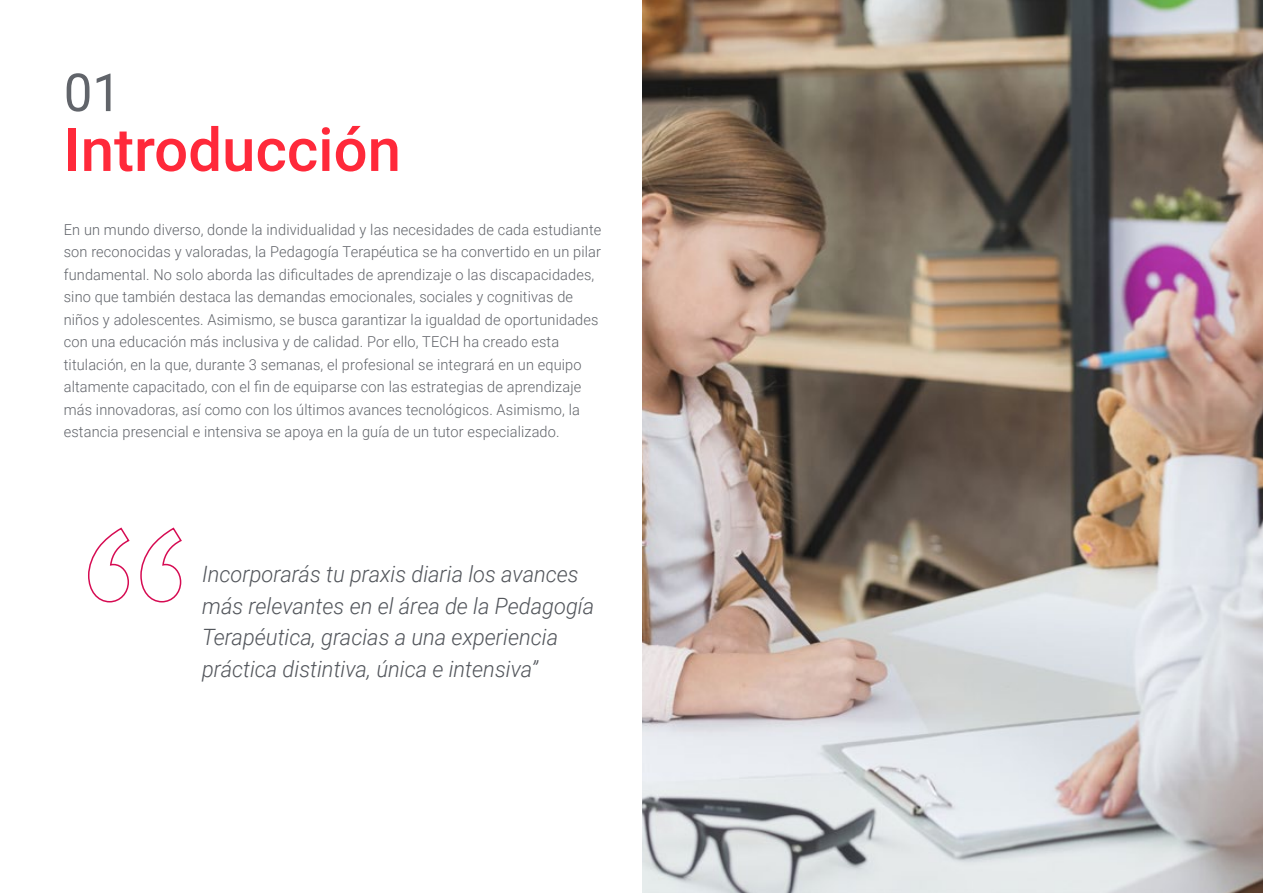
<style>
.page{position:relative;width:1263px;height:893px;background:#fff}
.page>*{position:absolute;margin:0;border:0;box-sizing:border-box;transform-origin:0 0}
.t1{font:500 60px "Roboto";color:#ff293a}
.t2{font:52.5px "Roboto";color:#61646a}
.t3{font:italic 300 22.5px/31.5px "Roboto";color:#52555b}
.t4{font:300 15px/22.5px "Roboto";letter-spacing:.01em;color:#61646a}
</style>
<div class="page">
<svg style="left:88px;top:527px;width:94px;height:76px"></svg>
<img style="left:642px;top:0;width:621px;height:893px">
<h2 class="t2" style="left:64px;top:56px;width:59px">01</h2>
<h1 class="t1" style="left:64px;top:108px;width:339px">Introducción</h1>
<p class="t4" style="left:64px;top:217px;width:539px">En un mundo diverso, donde la individualidad y las necesidades de cada estudiante son reconocidas y valoradas, la Pedagogía Terapéutica se ha convertido en un pilar fundamental. No solo aborda las dificultades de aprendizaje o las discapacidades, sino que también destaca las demandas emocionales, sociales y cognitivas de niños y adolescentes. Asimismo, se busca garantizar la igualdad de oportunidades con una educación más inclusiva y de calidad. Por ello, TECH ha creado esta titulación, en la que, durante 3 semanas, el profesional se integrará en un equipo altamente capacitado, con el fin de equiparse con las estrategias de aprendizaje más innovadoras, así como con los últimos avances tecnológicos. Asimismo, la estancia presencial e intensiva se apoya en la guía de un tutor especializado.</p>
<h3 class="t3" style="left:202px;top:557px;width:393px">Incorporarás tu praxis diaria los avances más relevantes en el área de la Pedagogía Terapéutica, gracias a una experiencia práctica distintiva, única e intensiva”</h3>
</div>
